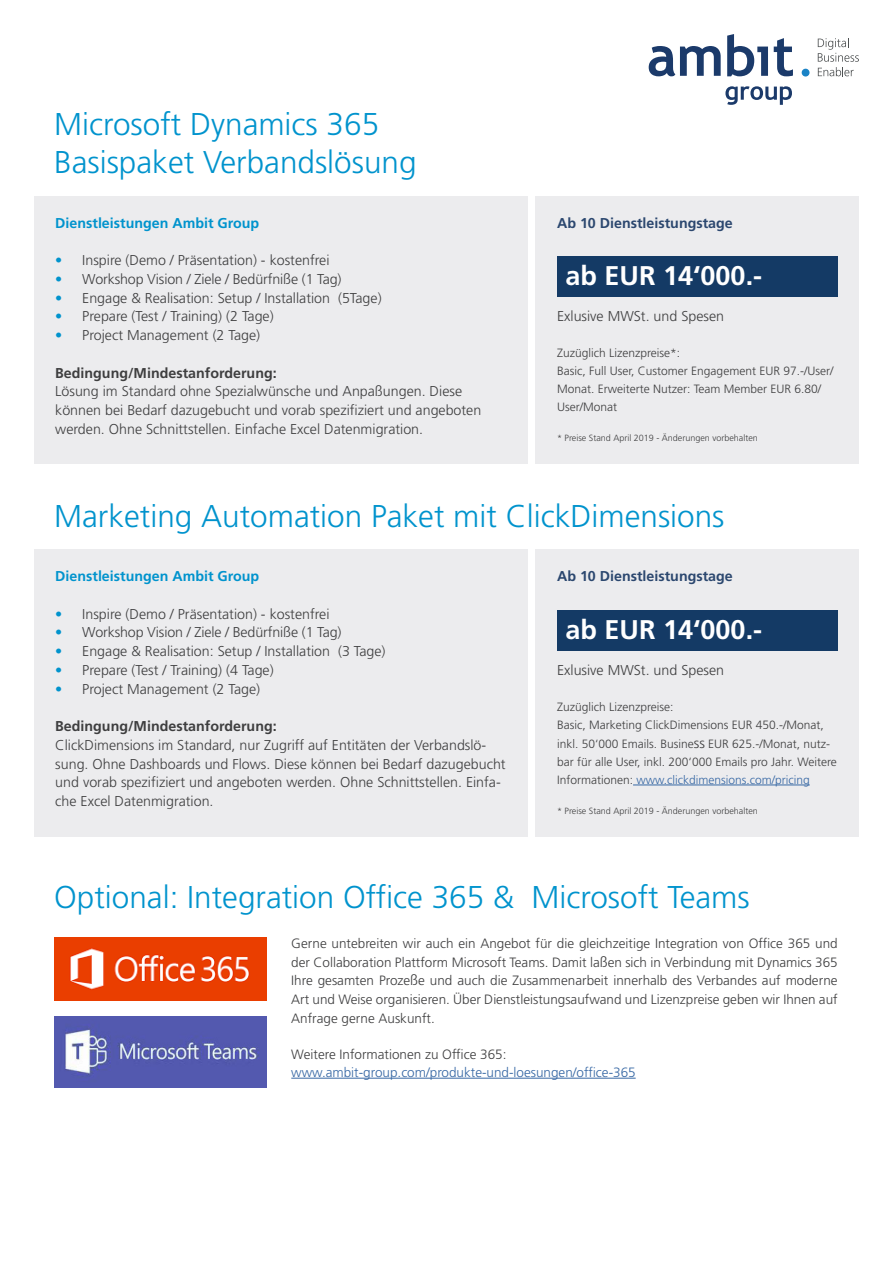
<style>
.page{position:relative;width:893px;height:1263px;background:#fff}
.page>*{position:absolute;margin:0;border:0;box-sizing:border-box;transform-origin:0 0}
.Headline_1{font:300 31.5px "Frutiger LT Std";color:#0093cd}
.t1{font:700 27px "Frutiger LT Std";color:#fff}
.Lauftext{font:300 14.25px/18.8px "Frutiger LT Std";color:#3e3e3f}
.Zwischentitel_blue{font:700 14.25px "Frutiger LT Std";color:#0093cd}
.Zwischentitel_blue-2{font:700 14.25px "Frutiger LT Std";color:#2b476f}
.Lauftext-2{font:300 13.5px/18.8px "Frutiger LT Std";color:#3e3e3f;text-align:justify}
.Lauftext-3{font:300 13.5px "Frutiger LT Std";color:#3667a4}
.Lauftext-4{font:300 12px/18.3px "Frutiger LT Std";color:#3e3e3f}
.Lauftext-5{font:300 9px "Frutiger LT Std";color:#3e3e3f}
.s1{color:#0093cd}
.s2{font-weight:700}
.s3{font-size:14.25px}
.s4{color:#3667a4}
</style>
<div class="page">
<div style="left:802px;top:69px;width:7px;height:8px;background:#1b83c6;border-radius:50%"></div>
<svg style="left:649px;top:46px;width:72px;height:30px"></svg>
<svg style="left:727px;top:34px;width:41px;height:42px"></svg>
<svg style="left:774px;top:38px;width:19px;height:38px"></svg>
<svg style="left:725px;top:86px;width:67px;height:19px"></svg>
<svg style="left:818px;top:38px;width:41px;height:38px"></svg>
<div style="left:34px;top:196px;width:493px;height:267px;background:#ececee"></div>
<div style="left:536px;top:196px;width:323px;height:267px;background:#ececee"></div>
<div style="left:557px;top:256px;width:281px;height:40px;background:#143a65"></div>
<hr style="left:291px;top:1078px;width:345px;height:1px;background:#3667a4">
<div style="left:34px;top:549px;width:493px;height:288px;background:#ececee"></div>
<div style="left:536px;top:549px;width:323px;height:288px;background:#ececee"></div>
<hr style="left:633px;top:785px;width:177px;height:1px;background:#3667a4">
<div style="left:557px;top:610px;width:281px;height:40px;background:#143a65"></div>
<img style="left:54px;top:938px;width:213px;height:63px">
<img style="left:54px;top:1016px;width:213px;height:71px">
<p class="Headline_1" style="left:54px;top:106px;width:326px">Microsoft Dynamics 365</p>
<p class="Headline_1" style="left:54px;top:144px;width:364px">Basispaket Verbandslösung</p>
<p class="Zwischentitel_blue" style="left:55px;top:214px;width:206px">Dienstleistungen Ambit Group</p>
<p class="Lauftext" style="left:55px;top:251px;width:276px"><span class="s1">•</span> Inspire (Demo / Präsentation) - kostenfrei</p>
<p class="Lauftext" style="left:55px;top:270px;width:288px"><span class="s1">•</span> Workshop Vision / Ziele / Bedürfniße (1 Tag)</p>
<p class="Lauftext" style="left:55px;top:288px;width:328px"><span class="s1">•</span> Engage &amp; Realisation: Setup / Installation (5Tage)</p>
<p class="Lauftext" style="left:55px;top:307px;width:220px"><span class="s1">•</span> Prepare (Test / Training) (2 Tage)</p>
<p class="Lauftext" style="left:55px;top:326px;width:206px"><span class="s1">•</span> Project Management (2 Tage)</p>
<p class="Lauftext" style="left:55px;top:363px;width:428px"><span class="s2">Bedingung/Mindestanforderung:<br></span>Lösung im Standard ohne Spezialwünsche und Anpaßungen. Diese können bei Bedarf dazugebucht und vorab spezifiziert und angeboten werden. Ohne Schnittstellen. Einfache Excel Datenmigration.</p>
<p class="Zwischentitel_blue-2" style="left:557px;top:214px;width:177px">Ab 10 Dienstleistungstage</p>
<p class="t1" style="left:566px;top:260px;width:198px">ab EUR 14‘000.-</p>
<p class="Lauftext" style="left:557px;top:307px;width:169px">Exlusive MWSt. und Spesen</p>
<p class="Lauftext-4" style="left:557px;top:344px;width:125px">Zuzüglich Lizenzpreise*:</p>
<p class="Lauftext-4" style="left:557px;top:362px;width:278px">Basic, Full User, Customer Engagement EUR 97.-/User/<br>Monat. Erweiterte Nutzer: Team Member EUR 6.80/<br>User/Monat</p>
<p class="Lauftext-5" style="left:557px;top:433px;width:202px">* Preise Stand April 2019 - Änderungen vorbehalten</p>
<p class="Headline_1" style="left:54px;top:498px;width:672px">Marketing Automation Paket mit ClickDimensions</p>
<p class="Zwischentitel_blue" style="left:55px;top:568px;width:206px">Dienstleistungen Ambit Group</p>
<p class="Lauftext" style="left:55px;top:605px;width:276px"><span class="s1">•</span> Inspire (Demo / Präsentation) - kostenfrei</p>
<p class="Lauftext" style="left:55px;top:623px;width:288px"><span class="s1">•</span> Workshop Vision / Ziele / Bedürfniße (1 Tag)</p>
<p class="Lauftext" style="left:55px;top:642px;width:332px"><span class="s1">•</span> Engage &amp; Realisation: Setup / Installation (3 Tage)</p>
<p class="Lauftext" style="left:55px;top:661px;width:220px"><span class="s1">•</span> Prepare (Test / Training) (4 Tage)</p>
<p class="Lauftext" style="left:55px;top:680px;width:206px"><span class="s1">•</span> Project Management (2 Tage)</p>
<p class="Lauftext" style="left:55px;top:717px;width:452px"><span class="s2">Bedingung/Mindestanforderung:<br></span>ClickDimensions im Standard, nur Zugriff auf Entitäten der Verbandslö&shy;sung. Ohne Dashboards und Flows. Diese können bei Bedarf dazugebucht und vorab spezifiziert und angeboten werden. Ohne Schnittstellen. Einfa&shy;che Excel Datenmigration.</p>
<p class="Zwischentitel_blue-2" style="left:557px;top:568px;width:177px">Ab 10 Dienstleistungstage</p>
<p class="t1" style="left:566px;top:613px;width:198px">ab EUR 14‘000.-</p>
<p class="Lauftext" style="left:557px;top:661px;width:169px">Exlusive MWSt. und Spesen</p>
<p class="Lauftext-4" style="left:557px;top:698px;width:118px">Zuzüglich Lizenzpreise:</p>
<p class="Lauftext-4" style="left:557px;top:716px;width:281px">Basic, Marketing ClickDimensions EUR 450.-/Monat, inkl. 50‘000 Emails. Busine<span class="s3">ss</span> EUR 625.-/Monat, nutz&shy;bar für alle User, inkl. 200‘000 Emails pro Jahr. Weitere Informationen: <span class="s4">www.clickdimensions.com/pricing</span></p>
<p class="Lauftext-5" style="left:557px;top:805px;width:202px">* Preise Stand April 2019 - Änderungen vorbehalten</p>
<p class="Headline_1" style="left:54px;top:879px;width:697px">Optional: Integration Office 365 &amp; Microsoft Teams</p>
<p class="Lauftext-2" style="left:291px;top:934px;width:548px">Gerne untebreiten wir auch ein Angebot für die gleichzeitige Integration von Office 365 und der Collaboration Plattform Microsoft Teams. Damit la<span class="s3">ß</span>en sich in Verbindung mit Dynamics 365<br>Ihre gesamten Proze<span class="s3">ß</span>e und auch die Zusammenarbeit innerhalb des Verbandes auf moderne Art und Weise organisieren. Über Dienstleistungsaufwand und Lizenzpreise geben wir Ihnen auf Anfrage gerne Auskunft.</p>
<p class="Lauftext-2" style="left:291px;top:1045px;width:217px">Weitere Informationen zu Office 365:</p>
<p class="Lauftext-3" style="left:291px;top:1064px;width:346px">www.ambit-group.com/produkte-und-loesungen/office-365</p>
</div>
